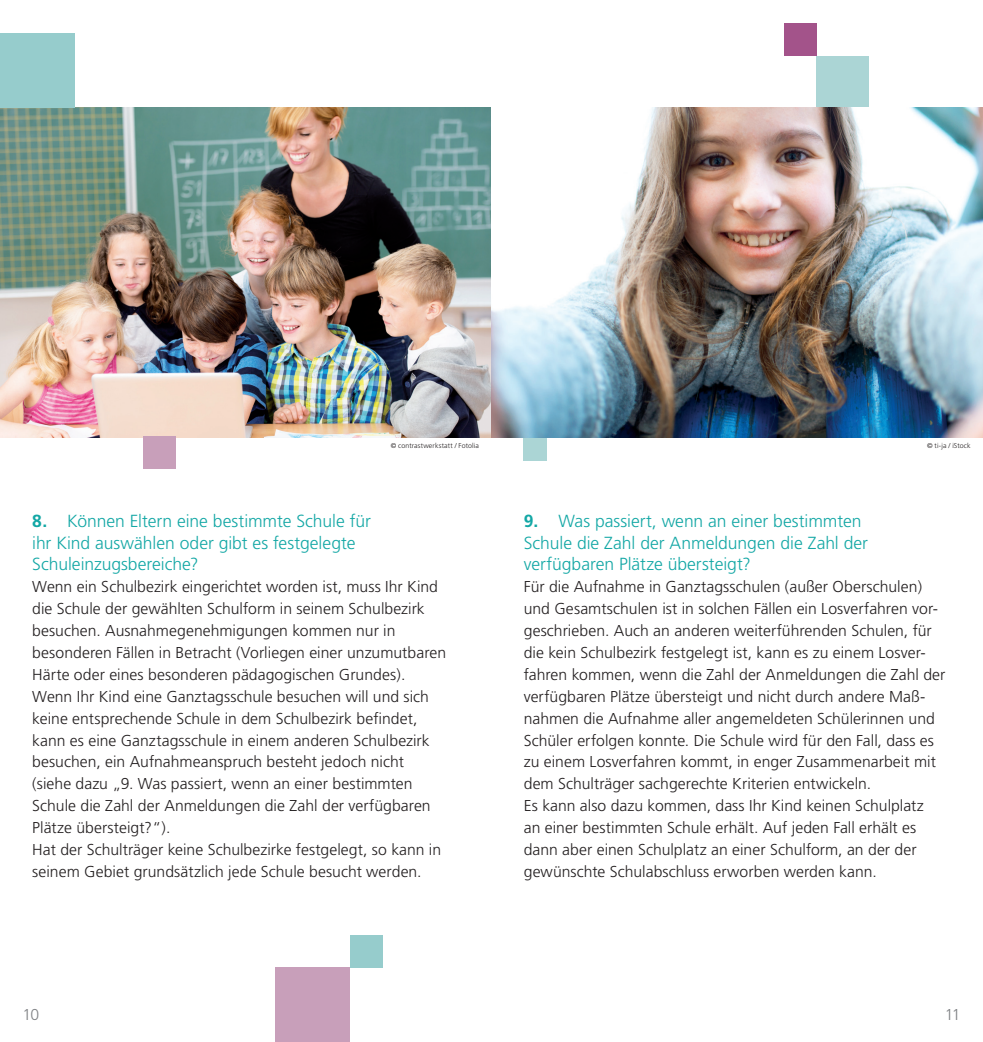
<style>
.page{position:relative;width:983px;height:1042px;background:#fff}
.page>*{position:absolute;margin:0;border:0;box-sizing:border-box;transform-origin:0 0}
.t1{font:300 17.5px/21.9px "Frutiger LT Std";color:#13a7a5}
.t2{font:300 15.75px/21.9px "Frutiger";letter-spacing:.005em;color:#231f20}
.t3{font:300 15.75px "Frutiger LT Std";color:#808285}
.t4{font:300 7px "Frutiger LT Std";letter-spacing:.015em;color:#231f20}
.s1{font-weight:700}
</style>
<div class="page">
<div style="left:816px;top:56px;width:52px;height:52px;background:#abd5d5"></div>
<div style="left:784px;top:23px;width:32px;height:33px;background:#a3538a"></div>
<div style="left:523px;top:437px;width:24px;height:24px;background:#abd5d5"></div>
<div style="left:275px;top:968px;width:75px;height:74px;background:#c89fba"></div>
<div style="left:350px;top:935px;width:32px;height:33px;background:#96cccc"></div>
<img style="left:0;top:108px;width:491px;height:329px">
<div style="left:0;top:33px;width:74px;height:75px;background:#96cccc"></div>
<div style="left:143px;top:436px;width:32px;height:33px;background:#c89fba"></div>
<img style="left:491px;top:108px;width:491px;height:329px">
<p class="t4" style="left:390px;top:441px;width:90px">© contrastwerkstatt / Fotolia</p>
<p class="t4" style="left:926px;top:441px;width:45px">© ti-ja / iStock</p>
<p class="t1" style="left:32px;top:510px;width:340px"><span class="s1">8.</span> Können Eltern eine bestimmte Schule für ihr Kind auswählen oder gibt es festgelegte<br>Schuleinzugsbereiche?</p>
<p class="t2" style="left:32px;top:576px;width:415px">Wenn ein Schulbezirk eingerichtet worden ist, muss Ihr Kind die Schule der gewählten Schulform in seinem Schulbezirk besuchen. Ausnahmegenehmigungen kommen nur in besonderen Fällen in Betracht (Vorliegen einer unzumutbaren Härte oder eines besonderen pädagogischen Grundes).<br>Wenn Ihr Kind eine Ganztagsschule besuchen will und sich keine entsprechende Schule in dem Schulbezirk befindet, kann es eine Ganztagsschule in einem anderen Schulbezirk besuchen, ein Aufnahmeanspruch besteht jedoch nicht (siehe dazu „9. Was passiert, wenn an einer bestimmten Schule die Zahl der Anmeldungen die Zahl der verfügbaren Plätze übersteigt?“).<br>Hat der Schulträger keine Schulbezirke festgelegt, so kann in seinem Gebiet grundsätzlich jede Schule besucht werden.</p>
<p class="t1" style="left:523px;top:510px;width:346px"><span class="s1">9.</span> Was passiert, wenn an einer bestimmten<br>Schule die Zahl der Anmeldungen die Zahl der verfügbaren Plätze übersteigt?</p>
<p class="t2" style="left:523px;top:576px;width:423px">Für die Aufnahme in Ganztagsschulen (außer Oberschulen) und Gesamtschulen ist in solchen Fällen ein Losverfahren vor&shy;geschrieben. Auch an anderen weiterführenden Schulen, für die kein Schulbezirk festgelegt ist, kann es zu einem Losver&shy;fahren kommen, wenn die Zahl der Anmeldungen die Zahl der verfügbaren Plätze übersteigt und nicht durch andere Maß&shy;nahmen die Aufnahme aller angemeldeten Schülerinnen und Schüler erfolgen konnte. Die Schule wird für den Fall, dass es zu einem Losverfahren kommt, in enger Zusammenarbeit mit dem Schulträger sachgerechte Kriterien entwickeln.<br>Es kann also dazu kommen, dass Ihr Kind keinen Schulplatz<br>an einer bestimmten Schule erhält. Auf jeden Fall erhält es dann aber einen Schulplatz an einer Schulform, an der der gewünschte Schulabschluss erworben werden kann.</p>
<p class="t3" style="left:22px;top:1005px;width:18px">10</p>
<p class="t3" style="left:944px;top:1005px;width:17px">11</p>
</div>
